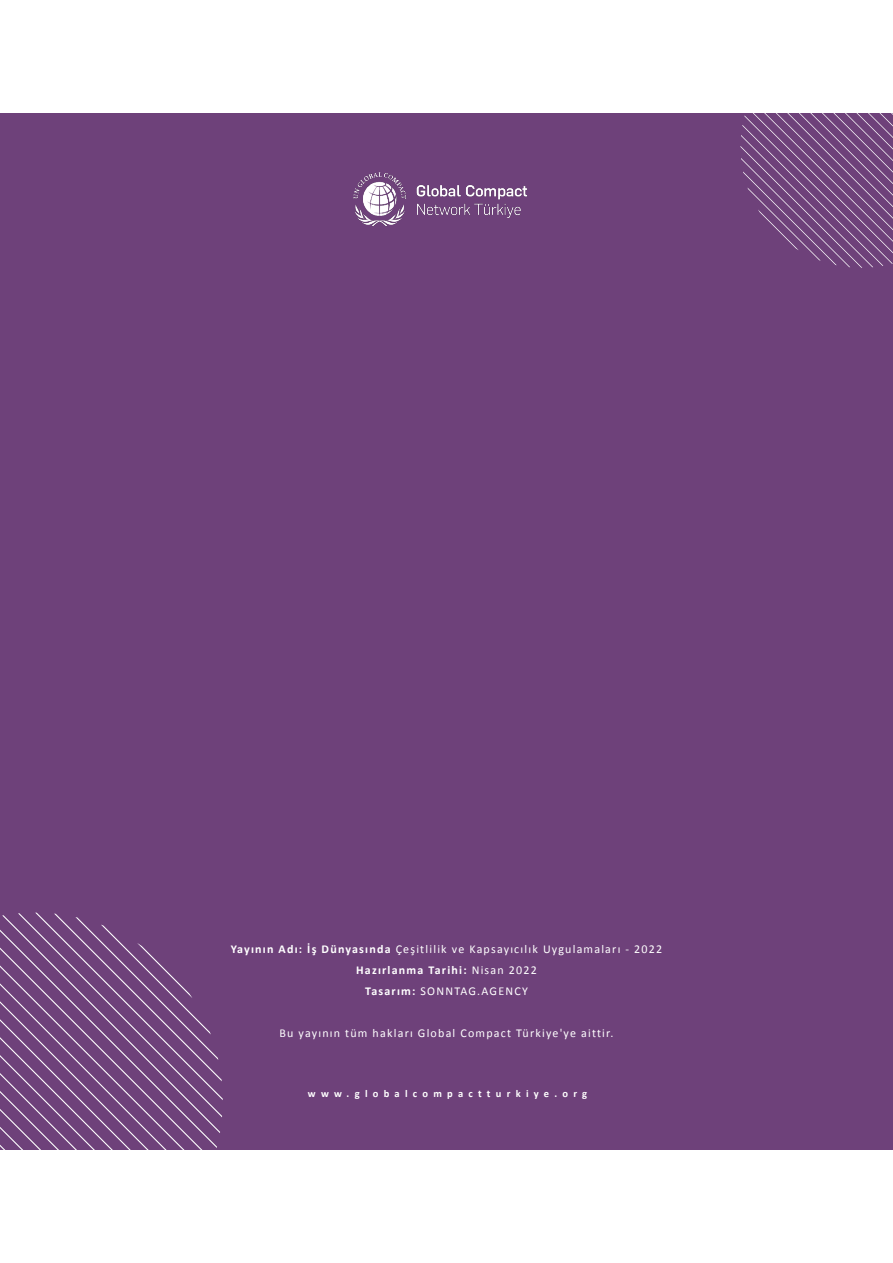
<style>
.page{position:relative;width:893px;height:1263px;background:#fff}
.page>*{position:absolute;margin:0;border:0;box-sizing:border-box;transform-origin:0 0}
.t1{font:12px "Calibri";letter-spacing:.1em;color:#fff}
.t2{font:700 12px "Calibri";letter-spacing:.1em;color:#fff}
.t3{font:700 10.5px "Calibri";letter-spacing:.5em;color:#fff}
.s1{font-weight:700}
.s2{font-weight:400}
</style>
<div class="page">
<div style="left:0;top:113px;width:893px;height:1037px;background:#6e417a"></div>
<svg style="left:0;top:913px;width:223px;height:237px"></svg>
<img style="left:353px;top:172px;width:174px;height:54px">
<svg style="left:740px;top:113px;width:153px;height:155px"></svg>
<p class="t1" style="left:231px;top:941px;width:433px"><span class="s1">Yayının Adı: İş Dünyasında</span> Çeşitlilik ve Kapsayıcılık Uygulamaları - 2022</p>
<p class="t2" style="left:356px;top:963px;width:182px">Hazırlanma Tarihi: <span class="s2">Nisan 2022</span></p>
<p class="t1" style="left:365px;top:983px;width:164px"><span class="s1">Tasarım:</span> SONNTAG.AGENCY</p>
<p class="t1" style="left:279px;top:1025px;width:335px">Bu yayının tüm hakları Global Compact Türkiye'ye aittir.</p>
<p class="t3" style="left:308px;top:1086px;width:281px">www.globalcompactturkiye.org</p>
</div>
